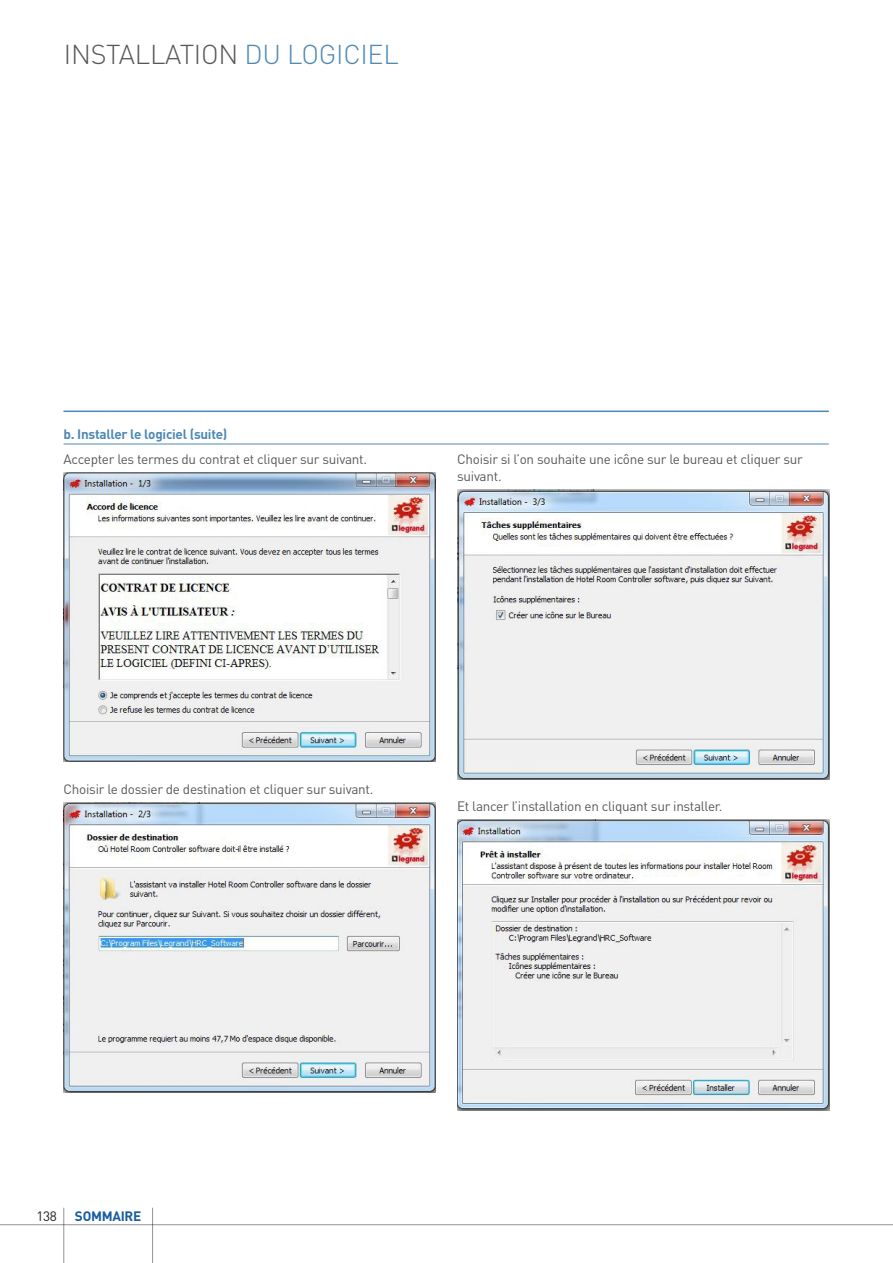
<style>
.page{position:relative;width:893px;height:1263px;background:#fff}
.page>*{position:absolute;margin:0;border:0;box-sizing:border-box;transform-origin:0 0}
.t1{font:300 27px "DIN Pro";letter-spacing:-.01em;color:#57585a}
.t2{font:13.5px/16.5px "DIN Pro";letter-spacing:-.02em;color:#57585a}
.t3{font:700 13.5px "DIN Pro";letter-spacing:-.02em;color:#4e89b4}
.t4{font:700 13.5px "DIN Pro";letter-spacing:-.02em;color:#175d9e}
.t5{font:13.5px "DIN Pro";color:#231f20}
.s1{color:#4e89b4}
</style>
<div class="page">
<hr style="left:63px;top:1208px;width:1px;height:55px;background:#939598">
<hr style="left:152px;top:1208px;width:1px;height:55px;background:#939598">
<hr style="left:0;top:1224px;width:893px;height:1px;background:#939598">
<img style="left:64px;top:473px;width:372px;height:289px">
<img style="left:64px;top:802px;width:372px;height:291px">
<img style="left:457px;top:489px;width:373px;height:291px">
<img style="left:457px;top:820px;width:372px;height:291px">
<hr style="left:63px;top:411px;width:766px;height:1px;background:#4e89b4">
<hr style="left:64px;top:444px;width:765px;height:1px;background:#4e89b4">
<h1 class="t1" style="left:64px;top:36px;width:337px">INSTALLATION <span class="s1">DU LOGICIEL</span></h1>
<p class="t3" style="left:64px;top:423px;width:165px">b. Installer le logiciel (suite)</p>
<p class="t2" style="left:64px;top:451px;width:305px">Accepter les termes du contrat et cliquer sur suivant.</p>
<p class="t2" style="left:457px;top:451px;width:347px">Choisir si l’on souhaite une icône sur le bureau et cliquer sur suivant.</p>
<p class="t2" style="left:64px;top:780px;width:311px">Choisir le dossier de destination et cliquer sur suivant.</p>
<p class="t2" style="left:457px;top:798px;width:267px">Et lancer l’installation en cliquant sur installer.</p>
<p class="t5" style="left:36px;top:1207px;width:22px">138</p>
<p class="t4" style="left:75px;top:1204px;width:68px">SOMMAIRE</p>
</div>
